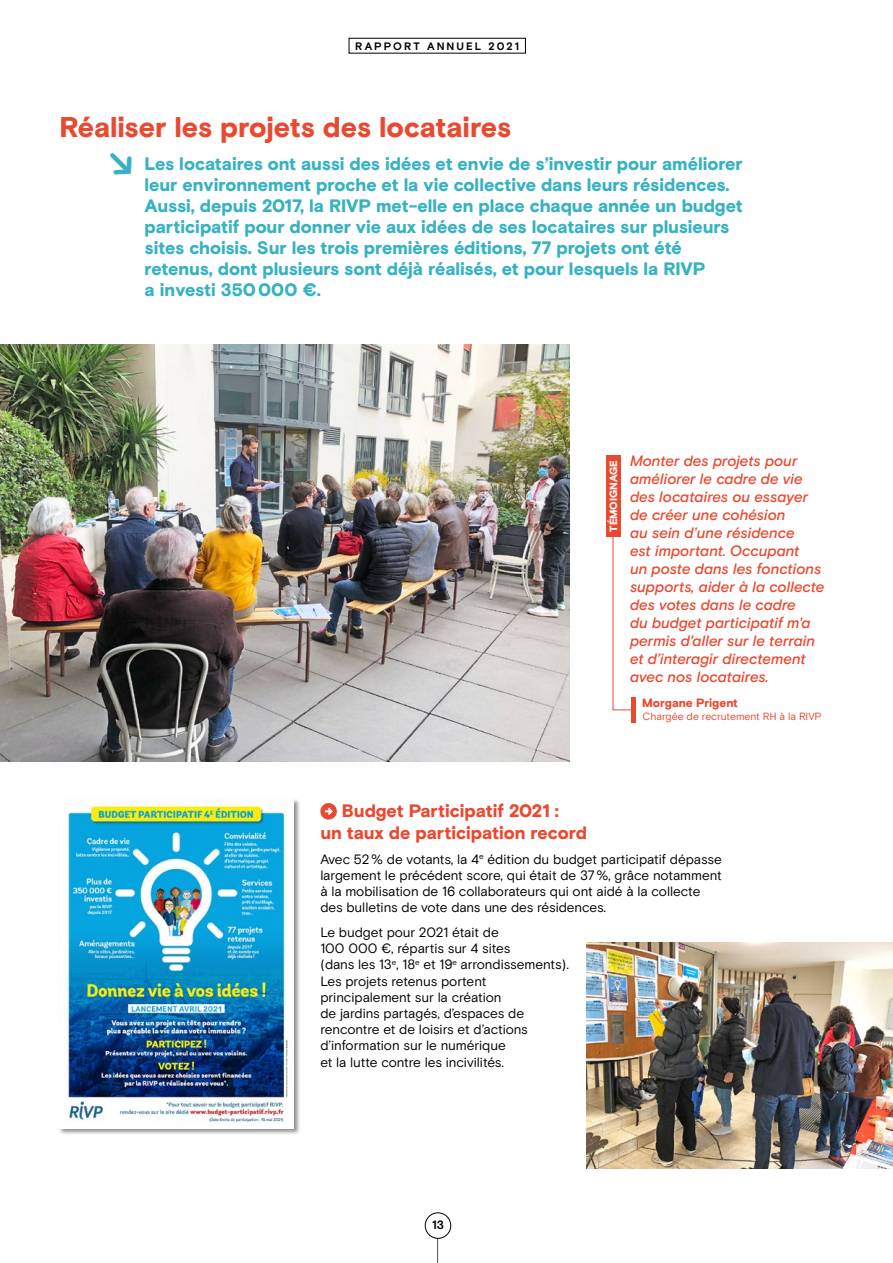
<style>
.page{position:relative;width:893px;height:1263px;background:#fff}
.page>*{position:absolute;margin:0;border:0;box-sizing:border-box;transform-origin:0 0}
.t1{font:900 28.5px "Basis Grotesque Pro";letter-spacing:-.005em;color:#e94931}
.t2{font:900 18px/21px "Basis Grotesque Pro";letter-spacing:-.005em;color:#36b2c2}
.t3{font:900 18px/21.6px "Basis Grotesque Pro";color:#e94931;text-align:center}
.t4{font:italic 500 15px/18px "Basis Grotesque Pro";letter-spacing:-.005em;color:#e94931}
.t5{font:13.5px/16.2px "Basis Grotesque Pro";letter-spacing:-.005em;color:#000}
.t6{font:900 12px "Basis Grotesque Pro";color:#e94931}
.t7{font:700 12px "Basis Grotesque Pro";color:#000}
.t8{font:700 10.8px "Basis Grotesque Pro";letter-spacing:.19em;color:#000}
.t9{font:10.5px "Basis Grotesque Pro";letter-spacing:-.01em;color:#e94931}
.t10{font:900 10.5px "Basis Grotesque Pro";letter-spacing:-.01em;color:#fff}
</style>
<div class="page">
<svg style="left:437px;top:1239px;width:1px;height:24px"></svg>
<svg style="left:320px;top:803px;width:17px;height:16px"></svg>
<svg style="left:612px;top:537px;width:19px;height:174px"></svg>
<div style="left:631px;top:697px;width:5px;height:25px;background:#e94931"></div>
<div style="left:606px;top:455px;width:15px;height:82px;background:#e94931"></div>
<div style="left:58px;top:798px;width:243px;height:337px;background:#000;opacity:.45"></div>
<img style="left:61px;top:799px;width:232px;height:329px">
<img style="left:0;top:344px;width:570px;height:417px">
<img style="left:587px;top:943px;width:306px;height:225px">
<div style="left:425px;top:1212px;width:26px;height:27px;border:1px solid #000;border-radius:50%"></div>
<p class="t8" style="left:355px;top:39px;width:165px">RAPPORT ANNUEL 2021</p>
<h1 class="t1" style="left:60px;top:111px;width:453px">Réaliser les projets des locataires</h1>
<p class="t2" style="left:145px;top:154px;width:600px">Les locataires ont aussi des idées et envie de s’investir pour améliorer leur environnement proche et la vie collective dans leurs résidences.<br>Aussi, depuis 2017, la RIVP met-elle en place chaque année un budget participatif pour donner vie aux idées de ses locataires sur plusieurs sites choisis. Sur les trois premières éditions, 77 projets ont été retenus, dont plusieurs sont déjà réalisés, et pour lesquels la RIVP<br>a investi 350000 €.</p>
<p class="t10" style="left:607px;top:532px;width:73px;rotate:-90deg">TÉMOIGNAGE</p>
<p class="t4" style="left:630px;top:452px;width:196px">Monter des projets pour améliorer le cadre de vie des locataires ou essayer de créer une cohésion<br>au sein d’une résidence<br>est important. Occupant<br>un poste dans les fonctions supports, aider à la collecte des votes dans le cadre<br>du budget participatif m'a permis d'aller sur le terrain et d’interagir directement avec nos locataires.</p>
<p class="t6" style="left:642px;top:695px;width:97px">Morgane Prigent</p>
<p class="t9" style="left:643px;top:710px;width:181px">Chargée de recrutement RH à la RIVP</p>
<h2 class="t3" style="left:320px;top:801px;width:268px">Budget Participatif 2021 :<br>un taux de participation record</h2>
<p class="t5" style="left:320px;top:851px;width:403px">Avec 52% de votants, la 4<sup>e</sup> édition du budget participatif dépasse largement le précédent score, qui était de 37%, grâce notamment à la mobilisation de 16 collaborateurs qui ont aidé à la collecte des bulletins de vote dans une des résidences.</p>
<p class="t5" style="left:320px;top:924px;width:250px">Le budget pour 2021 était de<br>100 000 €, répartis sur 4 sites<br>(dans les 13<sup>e</sup>, 18<sup>e</sup> et 19<sup>e</sup> arrondissements).<br>Les projets retenus portent principalement sur la création<br>de jardins partagés, d’espaces de rencontre et de loisirs et d’actions d’information sur le numérique<br>et la lutte contre les incivilités.</p>
<p class="t7" style="left:432px;top:1218px;width:13px">13</p>
</div>
